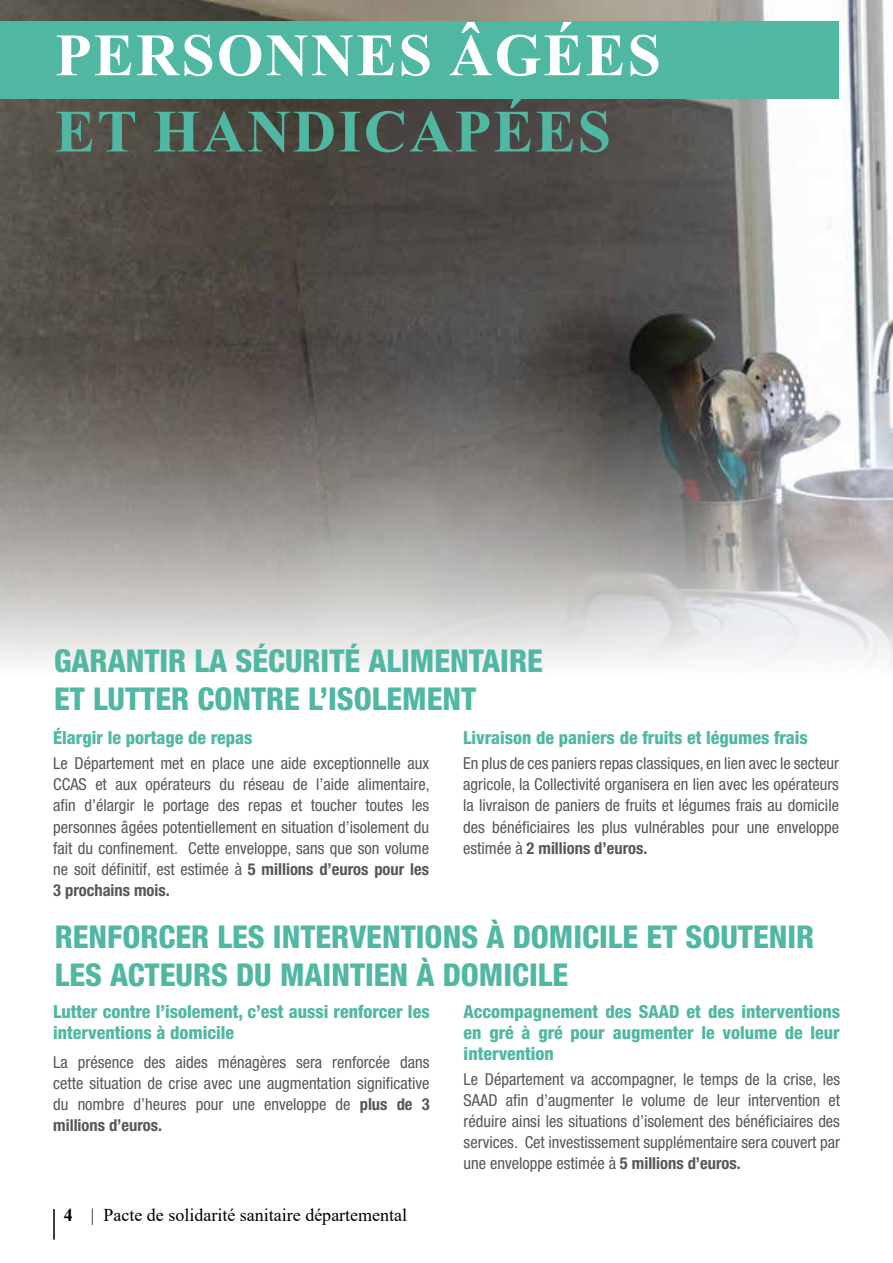
<style>
.page{position:relative;width:893px;height:1263px;background:#fff}
.page>*{position:absolute;margin:0;border:0;box-sizing:border-box;transform-origin:0 0}
.t1{font:700 60px "Times New Roman";letter-spacing:.035em;color:#fff}
.t2{font:700 60px "Times New Roman";letter-spacing:.035em;color:#50b7a3}
.t3{font:800 condensed 31.5px/37.8px "Helvetica Neue LT Pro";color:#50b7a3}
.t4{font:800 condensed 18px/21px "Helvetica Neue LT Pro";color:#50b7a3}
.t5{font:18px "Times New Roman";color:#000}
.t6{font:condensed 16.5px/21px "Helvetica Neue LT Pro";color:#575756;text-align:justify}
.s1{font-weight:700}
</style>
<div class="page">
<img style="left:0;top:0;width:893px;height:666px">
<div style="left:0;top:22px;width:839px;height:77px;background:#50b7a3"></div>
<hr style="left:53px;top:1209px;width:2px;height:30px;background:#000">
<h1 class="t1" style="left:55px;top:12px;width:607px">PERSONNES ÂGÉES</h1>
<h1 class="t2" style="left:55px;top:88px;width:557px">ET HANDICAPÉES</h1>
<h2 class="t3" style="left:54px;top:642px;width:490px">GARANTIR LA SÉCURITÉ ALIMENTAIRE<br>ET LUTTER CONTRE L’ISOLEMENT</h2>
<p class="t4" style="left:53px;top:727px;width:201px">Élargir le portage de repas</p>
<p class="t6" style="left:53px;top:753px;width:378px">Le Département met en place une aide exceptionnelle aux CCAS et aux opérateurs du réseau de l’aide alimentaire, afin d’élargir le portage des repas et toucher toutes les personnes âgées potentiellement en situation d’isolement du fait du confinement. Cette enveloppe, sans que son volume ne soit définitif, est estimée à <span class="s1">5 millions d’euros pour les 3 prochains mois.</span></p>
<p class="t4" style="left:463px;top:727px;width:346px">Livraison de paniers de fruits et légumes frais</p>
<p class="t6" style="left:463px;top:753px;width:377px">En plus de ces paniers repas classiques, en lien avec le secteur agricole, la Collectivité organisera en lien avec les opérateurs la livraison de paniers de fruits et légumes frais au domicile des bénéficiaires les plus vulnérables pour une enveloppe estimée à <span class="s1">2 millions d’euros.</span></p>
<h2 class="t3" style="left:55px;top:918px;width:761px">RENFORCER LES INTERVENTIONS À DOMICILE ET SOUTENIR<br>LES ACTEURS DU MAINTIEN À DOMICILE</h2>
<p class="t4" style="left:53px;top:1001px;width:378px">Lutter contre l’isolement, c’est aussi renforcer les interventions à domicile</p>
<p class="t6" style="left:53px;top:1052px;width:378px">La présence des aides ménagères sera renforcée dans cette situation de crise avec une augmentation significative du nombre d’heures pour une enveloppe de <span class="s1">plus de 3 millions d’euros.</span></p>
<p class="t4" style="left:464px;top:1001px;width:378px;text-align:justify">Accompagnement des SAAD et des interventions en gré à gré pour augmenter le volume de leur intervention</p>
<p class="t6" style="left:464px;top:1068px;width:378px">Le Département va accompagner, le temps de la crise, les SAAD afin d’augmenter le volume de leur intervention et réduire ainsi les situations d’isolement des bénéficiaires des services. Cet investissement supplémentaire sera couvert par une enveloppe estimée à <span class="s1">5 millions d’euros.</span></p>
<p class="t5" style="left:64px;top:1203px;width:345px"><span class="s1">4</span> | Pacte de solidarité sanitaire départemental</p>
</div>
